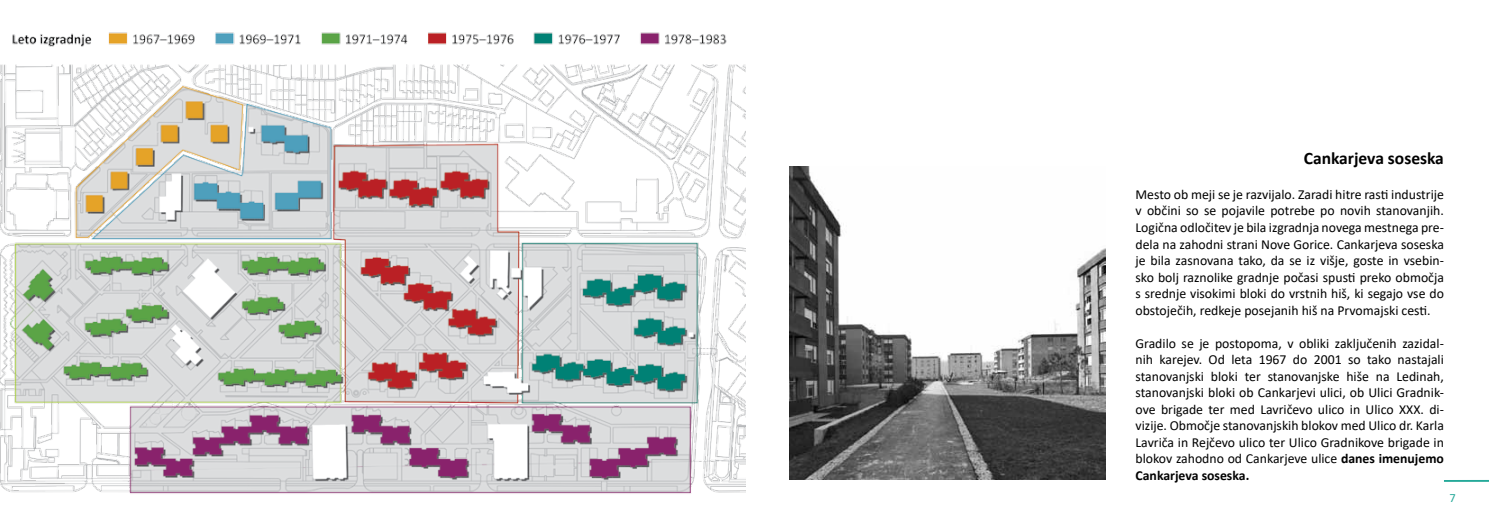
<style>
.page{position:relative;width:1489px;height:525px;background:#fff}
.page>*{position:absolute;margin:0;border:0;box-sizing:border-box;transform-origin:0 0}
.t1{font:700 17.5px "Calibri";color:#000}
.t2{font:13.75px/16.5px "Calibri";color:#000;text-align:justify}
.t3{font:12.5px "Calibri";color:#25a999}
.s1{font-weight:700}
</style>
<div class="page">
<img style="left:789px;top:167px;width:316px;height:312px">
<hr style="left:1443px;top:479px;width:45px;height:2px;background:#25a999">
<img style="left:0;top:32px;width:745px;height:462px">
<p class="t1" style="left:1303px;top:146px;width:142px">Cankarjeva soseska</p>
<p class="t2" style="left:1135px;top:186px;width:310px">Mesto ob meji se je razvijalo. Zaradi hitre rasti industrije v občini so se pojavile potrebe po novih stanovanjih.<br>Logična odločitev je bila izgradnja novega mestnega pre&shy;dela na zahodni strani Nove Gorice. Cankarjeva soseska je bila zasnovana tako, da se iz višje, goste in vsebin&shy;sko bolj raznolike gradnje počasi spusti preko območja s srednje visokimi bloki do vrstnih hiš, ki segajo vse do obstoječih, redkeje posejanih hiš na Prvomajski cesti.</p>
<p class="t2" style="left:1135px;top:334px;width:310px">Gradilo se je postopoma, v obliki zaključenih zazidal&shy;nih karejev. Od leta 1967 do 2001 so tako nastajali stanovanjski bloki ter stanovanjske hiše na Ledinah, stanovanjski bloki ob Cankarjevi ulici, ob Ulici Gradnik&shy;ove brigade ter med Lavričevo ulico in Ulico XXX. di&shy;vizije. Območje stanovanjskih blokov med Ulico dr. Karla Lavriča in Rejčevo ulico ter Ulico Gradnikove brigade in blokov zahodno od Cankarjeve ulice <span class="s1">danes imenujemo Cankarjeva soseska.</span></p>
<p class="t3" style="left:1449px;top:489px;width:8px">7</p>
</div>
